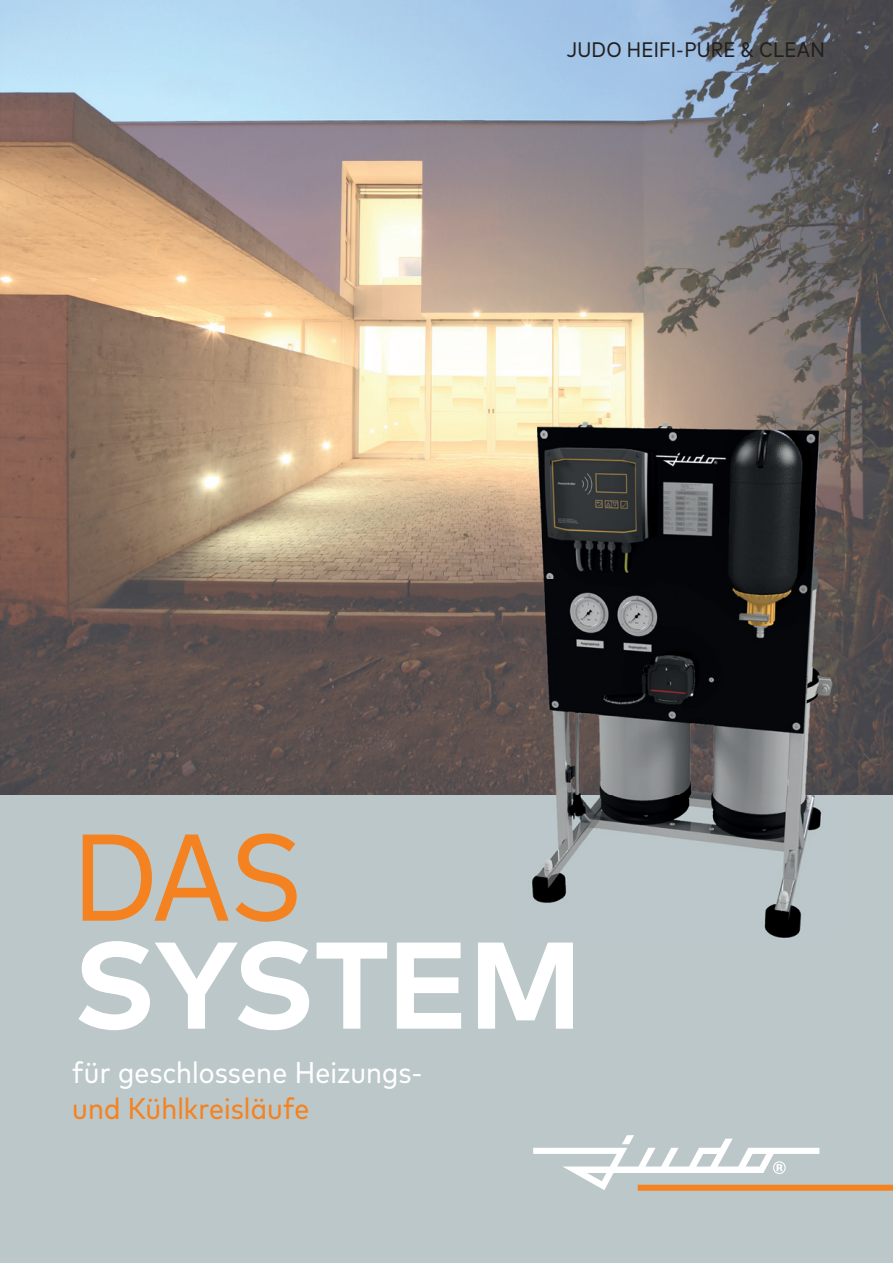
<style>
.page{position:relative;width:893px;height:1263px;background:#fff}
.page>*{position:absolute;margin:0;border:0;box-sizing:border-box;transform-origin:0 0}
.t1{font:700 123px "Mark Pro";letter-spacing:-.01em;color:#fff}
.t2{font:condensed 123px "Mark Pro";color:#f58220}
.t3{font:condensed 30px "Mark Pro";letter-spacing:.005em;color:#fff}
.t4{font:condensed 30px "Mark Pro";color:#f58220}
.t5{font:condensed 21px "Mark Pro";letter-spacing:.01em;color:#231f20}
</style>
<div class="page">
<img style="left:0;top:0;width:788px;height:318px">
<img style="left:788px;top:0;width:105px;height:530px">
<img style="left:0;top:318px;width:473px;height:477px">
<img style="left:473px;top:318px;width:262px;height:106px">
<img style="left:735px;top:318px;width:53px;height:101px">
<img style="left:473px;top:424px;width:44px;height:371px">
<img style="left:838px;top:530px;width:55px;height:265px">
<div style="left:0;top:795px;width:893px;height:468px;background:#bbc7c9"></div>
<svg style="left:533px;top:1135px;width:286px;height:55px"></svg>
<div style="left:638px;top:1185px;width:255px;height:6px;background:#f58220"></div>
<img style="left:517px;top:419px;width:321px;height:520px">
<p class="t5" style="left:567px;top:34px;width:260px">JUDO HEIFI-PURE &amp; CLEAN</p>
<h1 class="t2" style="left:73px;top:786px;width:232px">DAS</h1>
<h1 class="t1" style="left:73px;top:892px;width:512px">SYSTEM</h1>
<p class="t3" style="left:72px;top:1050px;width:352px">für geschlossene Heizungs-</p>
<p class="t4" style="left:72px;top:1086px;width:239px">und Kühlkreisläufe</p>
</div>
